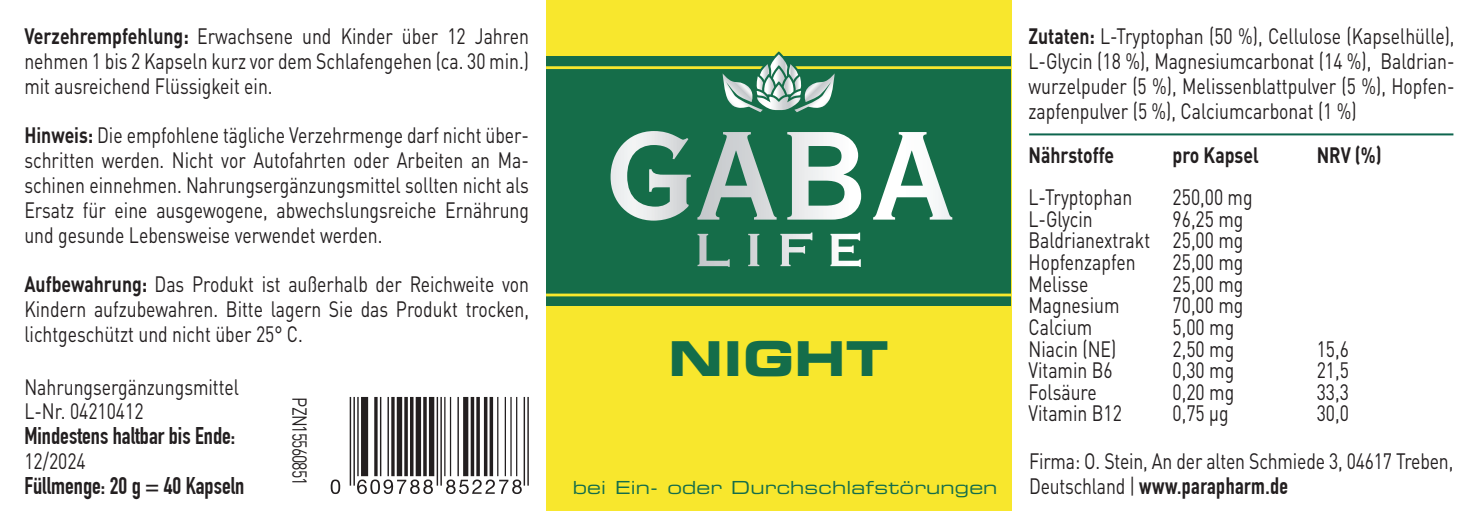
<style>
.page{position:relative;width:1475px;height:511px;background:#fff}
.page>*{position:absolute;margin:0;border:0;box-sizing:border-box;transform-origin:0 0}
.t1{font:48px "Eurostile LT Bold Extended Two";letter-spacing:.01em;color:#146d4a}
.t2{font:700 23.6px "DIN Condensed";color:#231f20}
.t3{font:700 23.2px "DIN Condensed";letter-spacing:.02em;color:#231f20}
.t4{font:22px/24.8px "DIN Pro";color:#231f20;text-align:justify;scale:.8 1}
.t5{font:700 22px "DIN Pro";color:#231f20;scale:.8 1}
.t6{font:20px "DIN Pro";letter-spacing:-.06em;color:#231f20;scale:.8 1}
.t7{font:18px "Eurostile LT Extended Two";letter-spacing:.01em;color:#146d4a}
.s1{font-weight:700}
.s2{font-family:"DIN Pro";font-weight:400;font-size:22px}
</style>
<div class="page">
<div style="left:546px;top:0;width:465px;height:510px;background:#f8e72d"></div>
<div style="left:546px;top:56px;width:464px;height:249px;background:#156d49"></div>
<hr style="left:546px;top:66px;width:464px;height:3px;background:#f8e72d">
<hr style="left:546px;top:293px;width:464px;height:3px;background:#f8e72d">
<svg style="left:610px;top:131px;width:80px;height:89px"></svg>
<svg style="left:697px;top:132px;width:79px;height:87px"></svg>
<svg style="left:787px;top:132px;width:74px;height:87px"></svg>
<svg style="left:873px;top:132px;width:79px;height:87px"></svg>
<svg style="left:697px;top:233px;width:32px;height:33px"></svg>
<svg style="left:748px;top:233px;width:11px;height:33px"></svg>
<svg style="left:780px;top:232px;width:32px;height:34px"></svg>
<svg style="left:830px;top:232px;width:30px;height:35px"></svg>
<svg style="left:722px;top:51px;width:112px;height:62px"></svg>
<hr style="left:1028px;top:133px;width:424px;height:2px;background:#0d654e">
<hr style="left:357px;top:396px;width:1px;height:79px;background:#231f20">
<div style="left:361px;top:396px;width:7px;height:79px;background:#231f20"></div>
<hr style="left:374px;top:396px;width:3px;height:79px;background:#231f20">
<hr style="left:380px;top:396px;width:1px;height:79px;background:#231f20">
<hr style="left:387px;top:396px;width:2px;height:79px;background:#231f20">
<hr style="left:391px;top:396px;width:3px;height:79px;background:#231f20">
<div style="left:397px;top:396px;width:5px;height:79px;background:#231f20"></div>
<svg style="left:404px;top:396px;width:4px;height:79px"></svg>
<hr style="left:410px;top:396px;width:3px;height:79px;background:#231f20">
<div style="left:415px;top:396px;width:6px;height:79px;background:#231f20"></div>
<hr style="left:423px;top:396px;width:3px;height:79px;background:#231f20">
<div style="left:429px;top:396px;width:5px;height:79px;background:#231f20"></div>
<hr style="left:444px;top:396px;width:1px;height:79px;background:#231f20">
<hr style="left:450px;top:396px;width:1px;height:79px;background:#231f20">
<hr style="left:457px;top:396px;width:2px;height:79px;background:#231f20">
<div style="left:463px;top:396px;width:5px;height:79px;background:#231f20"></div>
<svg style="left:470px;top:396px;width:4px;height:79px"></svg>
<svg style="left:476px;top:396px;width:4px;height:79px"></svg>
<hr style="left:484px;top:396px;width:3px;height:79px;background:#231f20">
<svg style="left:489px;top:396px;width:4px;height:79px"></svg>
<hr style="left:497px;top:396px;width:1px;height:79px;background:#231f20">
<hr style="left:504px;top:396px;width:2px;height:79px;background:#231f20">
<hr style="left:510px;top:396px;width:1px;height:79px;background:#231f20">
<hr style="left:516px;top:396px;width:1px;height:79px;background:#231f20">
<hr style="left:349px;top:396px;width:2px;height:89px;background:#231f20">
<hr style="left:353px;top:396px;width:2px;height:89px;background:#231f20">
<hr style="left:436px;top:396px;width:2px;height:89px;background:#231f20">
<hr style="left:440px;top:396px;width:2px;height:89px;background:#231f20">
<hr style="left:527px;top:396px;width:1px;height:89px;background:#231f20">
<hr style="left:523px;top:396px;width:2px;height:89px;background:#231f20">
<svg style="left:330px;top:479px;width:10px;height:14px"></svg>
<svg style="left:357px;top:479px;width:76px;height:15px"></svg>
<svg style="left:446px;top:479px;width:76px;height:15px"></svg>
<p class="t4" style="left:24px;top:22px;width:632px"><span class="s1">Verzehrempfehlung:</span> Erwachsene und Kinder über 12 Jahren nehmen 1 bis 2 Kapseln kurz vor dem Schlafengehen (ca. 30 min.) mit ausreichend Flüssigkeit ein.</p>
<p class="t4" style="left:24px;top:121px;width:632px"><span class="s1">Hinweis:</span> Die empfohlene tägliche Verzehrmenge darf nicht über&shy;schritten werden. Nicht vor Autofahrten oder Arbeiten an Ma&shy;schinen einnehmen. Nahrungsergänzungsmittel sollten nicht als Ersatz für eine ausgewogene, abwechslungsreiche Ernährung und gesunde Lebensweise verwendet werden.</p>
<p class="t4" style="left:24px;top:269px;width:632px"><span class="s1">Aufbewahrung:</span> Das Produkt ist außerhalb der Reichweite von Kindern aufzubewahren. Bitte lagern Sie das Produkt trocken, lichtgeschützt und nicht über 25° C.</p>
<p class="t4" style="left:24px;top:371px;width:270px">Nahrungsergänzungsmittel<br>L-Nr. 04210412</p>
<p class="t2" style="left:24px;top:421px;width:212px">Mindestens haltbar bis Ende:</p>
<p class="t4" style="left:24px;top:446px;width:78px">12/2024</p>
<p class="t2" style="left:24px;top:471px;width:221px">Füllmenge: 20 g = 40 Kapseln</p>
<p class="t6" style="left:315px;top:397px;width:111px;rotate:90deg">PZN15560851</p>
<h1 class="t1" style="left:668px;top:325px;width:222px">NIGHT</h1>
<p class="t7" style="left:572px;top:474px;width:426px">bei Ein- oder Durchschlafstörungen</p>
<p class="t4" style="left:1028px;top:21px;width:534px"><span class="s1">Zutaten:</span> L-Tryptophan (50 %), Cellulose (Kapselhülle), L-Glycin (18 %), Magnesiumcarbonat (14 %), Baldrian&shy;wurzelpuder (5 %), Melissenblattpulver (5 %), Hopfen&shy;zapfenpulver (5 %), Calciumcarbonat (1 %)</p>
<p class="t5" style="left:1028px;top:137px;width:108px">Nährstoffe</p>
<p class="t5" style="left:1172px;top:137px;width:109px">pro Kapsel</p>
<p class="t5" style="left:1316px;top:137px;width:83px">NRV (%)</p>
<p class="t4" style="left:1028px;top:182px;width:131px">L-Tryptophan</p>
<p class="t4" style="left:1172px;top:182px;width:101px">250,00 mg</p>
<p class="t4" style="left:1028px;top:204px;width:82px">L-Glycin</p>
<p class="t4" style="left:1028px;top:205px;width:270px;line-height:21.6px;text-indent:144px">96,25 mg Baldrianextrakt 25,00 mg Hopfenzapfen</p>
<p class="t4" style="left:1172px;top:247px;width:90px">25,00 mg</p>
<p class="t4" style="left:1028px;top:269px;width:76px">Melisse</p>
<p class="t4" style="left:1172px;top:269px;width:90px">25,00 mg</p>
<p class="t4" style="left:1028px;top:290px;width:115px">Magnesium</p>
<p class="t4" style="left:1172px;top:290px;width:90px">70,00 mg</p>
<p class="t4" style="left:1028px;top:312px;width:81px">Calcium</p>
<p class="t4" style="left:1172px;top:312px;width:79px">5,00 mg</p>
<p class="t4" style="left:1028px;top:333px;width:111px">Niacin (NE)</p>
<p class="t4" style="left:1172px;top:333px;width:79px">2,50 mg</p>
<p class="t4" style="left:1316px;top:333px;width:42px">15,6</p>
<p class="t4" style="left:1028px;top:355px;width:107px">Vitamin B6</p>
<p class="t4" style="left:1172px;top:355px;width:79px">0,30 mg</p>
<p class="t4" style="left:1316px;top:355px;width:42px">21,5</p>
<p class="t4" style="left:1028px;top:377px;width:87px">Folsäure</p>
<p class="t4" style="left:1172px;top:377px;width:79px">0,20 mg</p>
<p class="t4" style="left:1316px;top:377px;width:42px">33,3</p>
<p class="t4" style="left:1028px;top:398px;width:118px">Vitamin B12</p>
<p class="t4" style="left:1172px;top:398px;width:72px">0,75 µg</p>
<p class="t4" style="left:1028px;top:387px;width:531px;line-height:47.6px;text-indent:287px">30,0<br>Firma: O. Stein, An der alten Schmiede 3, 04617 Treben,</p>
<p class="t3" style="left:1028px;top:471px;width:260px"><span class="s2">Deutschland |</span> www.parapharm.de</p>
</div>
